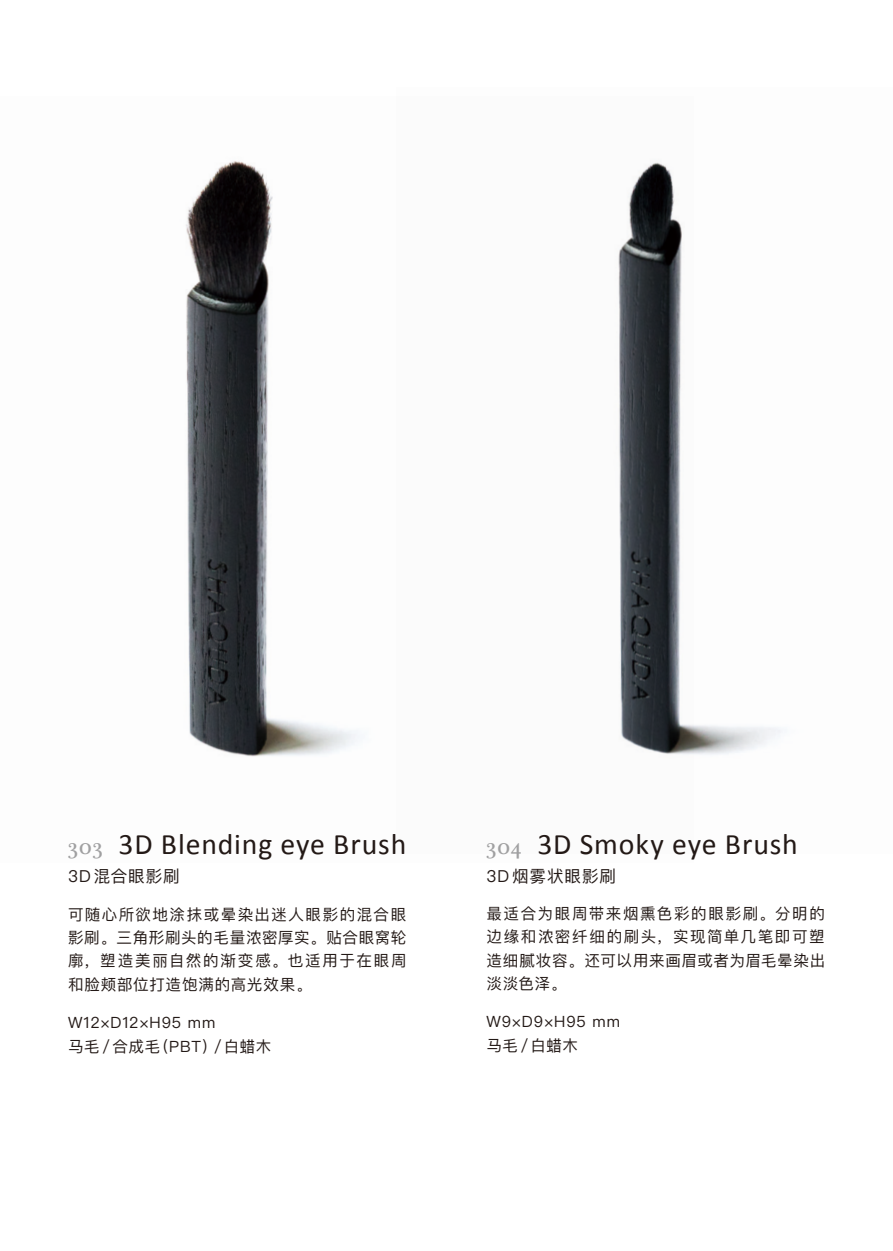
<style>
.page{position:relative;width:893px;height:1251px;background:#fff}
.page>*{position:absolute;margin:0;border:0;box-sizing:border-box;transform-origin:0 0}
.t1{font:29.7px "Calibri";letter-spacing:.03em;color:#231916}
.t2{font:16.5px "Ping Fang SC";letter-spacing:.055em;color:#231916}
.t3{font:15.6px/23.4px "Ping Fang SC";letter-spacing:.055em;color:#231916;text-align:justify}
.s1{font-family:"Plantagenet Cherokee";font-size:23.4px;color:#a0a0a1}
</style>
<div class="page">
<img style="left:694px;top:725px;width:88px;height:30px">
<img style="left:186px;top:161px;width:508px;height:596px">
<h1 class="t1" style="left:68px;top:825px;width:340px"><span class="s1">303</span> 3D Blending eye Brush</h1>
<p class="t2" style="left:68px;top:865px;width:113px">3D混合眼影刷</p>
<p class="t3" style="left:68px;top:902px;width:340px">可随心所欲地涂抹或晕染出迷人眼影的混合眼影刷。三角形刷头的毛量浓密厚实。贴合眼窝轮廓，塑造美丽自然的渐变感。也适用于在眼周和脸颊部位打造饱满的高光效果。</p>
<p class="t3" style="left:68px;top:1010px;width:205px">W12×D12×H95 mm<br>马毛／合成毛（PBT）／白蜡木</p>
<h1 class="t1" style="left:486px;top:825px;width:313px"><span class="s1">304</span> 3D Smoky eye Brush</h1>
<p class="t2" style="left:486px;top:865px;width:131px">3D烟雾状眼影刷</p>
<p class="t3" style="left:486px;top:901px;width:340px">最适合为眼周带来烟熏色彩的眼影刷。分明的边缘和浓密纤细的刷头，实现简单几笔即可塑造细腻妆容。还可以用来画眉或者为眉毛晕染出淡淡色泽。</p>
<p class="t3" style="left:486px;top:1009px;width:135px">W9×D9×H95 mm马毛／白蜡木</p>
</div>
